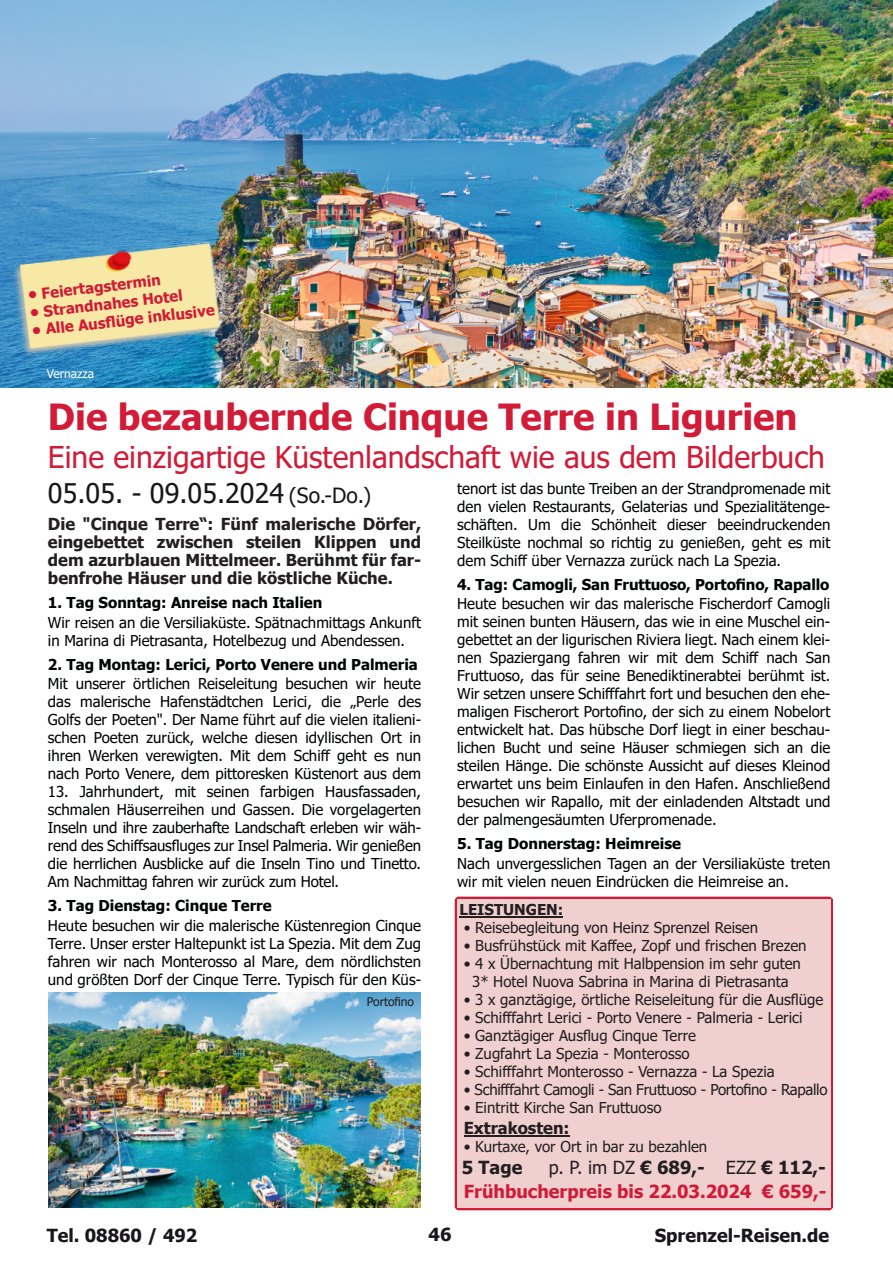
<style>
.page{position:relative;width:893px;height:1263px;background:#fff}
.page>*{position:absolute;margin:0;border:0;box-sizing:border-box;transform-origin:0 0}
.t1{font:700 36px "Tahoma";color:#d11b37}
.t2{font:30px "Tahoma";color:#d11b37}
.t3{font:27px "Tahoma";color:#18161a}
.t4{font:700 18px/24px "Tahoma";color:#d01b37;text-align:right}
.t5{font:700 18px "Tahoma";color:#18161a}
.t6{font:700 18px "Tahoma";color:#231f20}
.t7{font:700 16.5px/18px "Tahoma";color:#231f20;text-align:justify}
.t8{font:15px/18px "Tahoma";color:#010303;text-align:justify}
.t9{font:15px/18px "Tahoma";color:#231f20;text-align:center}
.t10{font:700 15px "Tahoma";color:#010303}
.t11{font:700 15px "Tahoma";color:#d01b37}
.t12{font:15px "Tahoma";letter-spacing:-.02em;color:#231f20}
.t13{font:700 15px "Tahoma";color:#231f20}
.t14{font:12px "Tahoma";color:#231f20}
.t15{font:12px "Tahoma";color:#fff}
.s1{font-size:21px}
.s2{font-weight:400;color:#231f20}
.s3{color:#231f20}
</style>
<div class="page">
<img style="left:0;top:0;width:893px;height:388px">
<img style="left:48px;top:992px;width:372px;height:216px">
<img style="left:10px;top:242px;width:215px;height:116px">
<svg style="left:455px;top:897px;width:378px;height:313px;background:#d42d46"></svg>
<div style="left:457px;top:899px;width:373px;height:309px;background:#efd0ce"></div>
<hr style="left:459px;top:916px;width:104px;height:1px;background:#231f20">
<hr style="left:464px;top:1135px;width:106px;height:2px;background:#231f20">
<p class="t11" style="left:27px;top:288px;width:135px;rotate:-6deg">• Feiertagstermin</p>
<p class="t11" style="left:29px;top:306px;width:155px;rotate:-6deg">• Strandnahes Hotel</p>
<p class="t11" style="left:31px;top:324px;width:185px;rotate:-6deg">• Alle Ausfl üge inklusive</p>
<p class="t15" style="left:47px;top:368px;width:49px">Vernazza</p>
<h1 class="t1" style="left:48px;top:403px;width:751px">Die bezaubernde Cinque Terre in Ligurien</h1>
<h2 class="t2" style="left:48px;top:445px;width:778px">Eine einzigartige Küstenlandschaft wie aus dem Bilderbuch</h2>
<h3 class="t3" style="left:48px;top:482px;width:325px">05.05. - 09.05.2024 <span class="s1">(So.-Do.)</span></h3>
<p class="t7" style="left:48px;top:516px;width:375px">Die "Cinque Terre“: Fünf malerische Dörfer, eingebettet zwischen steilen Klippen und dem azurblauen Mittelmeer. Berühmt für far‐ benfrohe Häuser und die köstliche Küche.</p>
<p class="t10" style="left:48px;top:596px;width:276px">1. Tag Sonntag: Anreise nach Italien</p>
<p class="t8" style="left:48px;top:614px;width:375px">Wir reisen an die Versiliaküste. Spätnachmittags Ankunft in Marina di Pietrasanta, Hotelbezug und Abendessen.</p>
<p class="t10" style="left:48px;top:658px;width:371px">2. Tag Montag: Lerici, Porto Venere und Palmeria</p>
<p class="t8" style="left:48px;top:676px;width:375px">Mit unserer örtlichen Reiseleitung besuchen wir heute das malerische Hafenstädtchen Lerici, die „Perle des Golfs der Poeten". Der Name führt auf die vielen italieni‐ schen Poeten zurück, welche diesen idyllischen Ort in ihren Werken verewigten. Mit dem Schiff geht es nun nach Porto Venere, dem pittoresken Küstenort aus dem</p>
<p class="t8" style="left:48px;top:784px;width:375px">13. Jahrhundert, mit seinen farbigen Hausfassaden, schmalen Häuserreihen und Gassen. Die vorgelagerten Inseln und ihre zauberhafte Landschaft erleben wir wäh‐ rend des Schiffsausfluges zur Insel Palmeria. Wir genießen die herrlichen Ausblicke auf die Inseln Tino und Tinetto.<br>Am Nachmittag fahren wir zurück zum Hotel.</p>
<p class="t10" style="left:48px;top:899px;width:225px">3. Tag Dienstag: Cinque Terre</p>
<p class="t8" style="left:48px;top:917px;width:375px">Heute besuchen wir die malerische Küstenregion Cinque Terre. Unser erster Haltepunkt ist La Spezia. Mit dem Zug fahren wir nach Monterosso al Mare, dem nördlichsten und größten Dorf der Cinque Terre. Typisch für den Küs‐</p>
<p class="t8" style="left:457px;top:481px;width:375px">tenort ist das bunte Treiben an der Strandpromenade mit den vielen Restaurants, Gelaterias und Spezialitätenge‐ schäften. Um die Schönheit dieser beeindruckenden Steilküste nochmal so richtig zu genießen, geht es mit dem Schiff über Vernazza zurück nach La Spezia.</p>
<p class="t10" style="left:457px;top:578px;width:374px">4. Tag: Camogli, San Fruttuoso, Portofino, Rapallo</p>
<p class="t8" style="left:457px;top:596px;width:375px">Heute besuchen wir das malerische Fischerdorf Camogli mit seinen bunten Häusern, das wie in eine Muschel ein‐ gebettet an der ligurischen Riviera liegt. Nach einem klei‐ nen Spaziergang fahren wir mit dem Schiff nach San Fruttuoso, das für seine Benediktinerabtei berühmt ist.<br>Wir setzen unsere Schifffahrt fort und besuchen den ehe‐ maligen Fischerort Portofino, der sich zu einem Nobelort entwickelt hat. Das hübsche Dorf liegt in einer beschau‐ lichen Bucht und seine Häuser schmiegen sich an die steilen Hänge. Die schönste Aussicht auf dieses Kleinod erwartet uns beim Einlaufen in den Hafen. Anschließend besuchen wir Rapallo, mit der einladenden Altstadt und der palmengesäumten Uferpromenade.</p>
<p class="t10" style="left:457px;top:838px;width:225px">5. Tag Donnerstag: Heimreise</p>
<p class="t8" style="left:457px;top:856px;width:375px">Nach unvergesslichen Tagen an der Versiliaküste treten wir mit vielen neuen Eindrücken die Heimreise an.</p>
<p class="t13" style="left:459px;top:903px;width:105px">LEISTUNGEN:</p>
<p class="t9" style="left:464px;top:920px;width:296px">• Reisebegleitung von Heinz Sprenzel Reisen</p>
<p class="t9" style="left:464px;top:938px;width:344px">• Busfrühstück mit Kaffee, Zopf und frischen Brezen</p>
<p class="t9" style="left:464px;top:956px;width:339px">• 4 x Übernachtung mit Halbpension im sehr guten<br>3* Hotel Nuova Sabrina in Marina di Pietrasanta</p>
<p class="t9" style="left:464px;top:992px;width:361px">• 3 x ganztägige, örtliche Reiseleitung für die Ausflüge</p>
<p class="t9" style="left:464px;top:1010px;width:340px">• Schifffahrt Lerici - Porto Venere - Palmeria - Lerici</p>
<p class="t9" style="left:464px;top:1028px;width:234px">• Ganztägiger Ausflug Cinque Terre</p>
<p class="t9" style="left:464px;top:1046px;width:227px">• Zugfahrt La Spezia - Monterosso</p>
<p class="t9" style="left:464px;top:1064px;width:312px">• Schifffahrt Monterosso - Vernazza - La Spezia</p>
<p class="t12" style="left:464px;top:1083px;width:365px">• Schifffahrt Camogli - San Fruttuoso - Portofino - Rapallo</p>
<p class="t9" style="left:464px;top:1100px;width:199px">• Eintritt Kirche San Fruttuoso</p>
<p class="t7" style="left:464px;top:1120px;width:107px">Extrakosten:</p>
<p class="t9" style="left:464px;top:1139px;width:245px">• Kurtaxe, vor Ort in bar zu bezahlen</p>
<p class="t6" style="left:462px;top:1161px;width:62px">5 Tage</p>
<p class="t14" style="left:367px;top:997px;width:49px">Portofino</p>
<p class="t4" style="left:464px;top:1157px;width:364px"><span class="s2">p. P. im DZ</span> <span class="s3">€ 689,-</span> <span class="s2">EZZ</span> <span class="s3">€ 112,-<br></span>Frühbucherpreis bis 22.03.2024 € 659,-</p>
<p class="t5" style="left:47px;top:1228px;width:152px">Tel. 08860 / 492</p>
<p class="t5" style="left:429px;top:1227px;width:24px">46</p>
<p class="t5" style="left:655px;top:1228px;width:176px">Sprenzel-Reisen.de</p>
</div>
